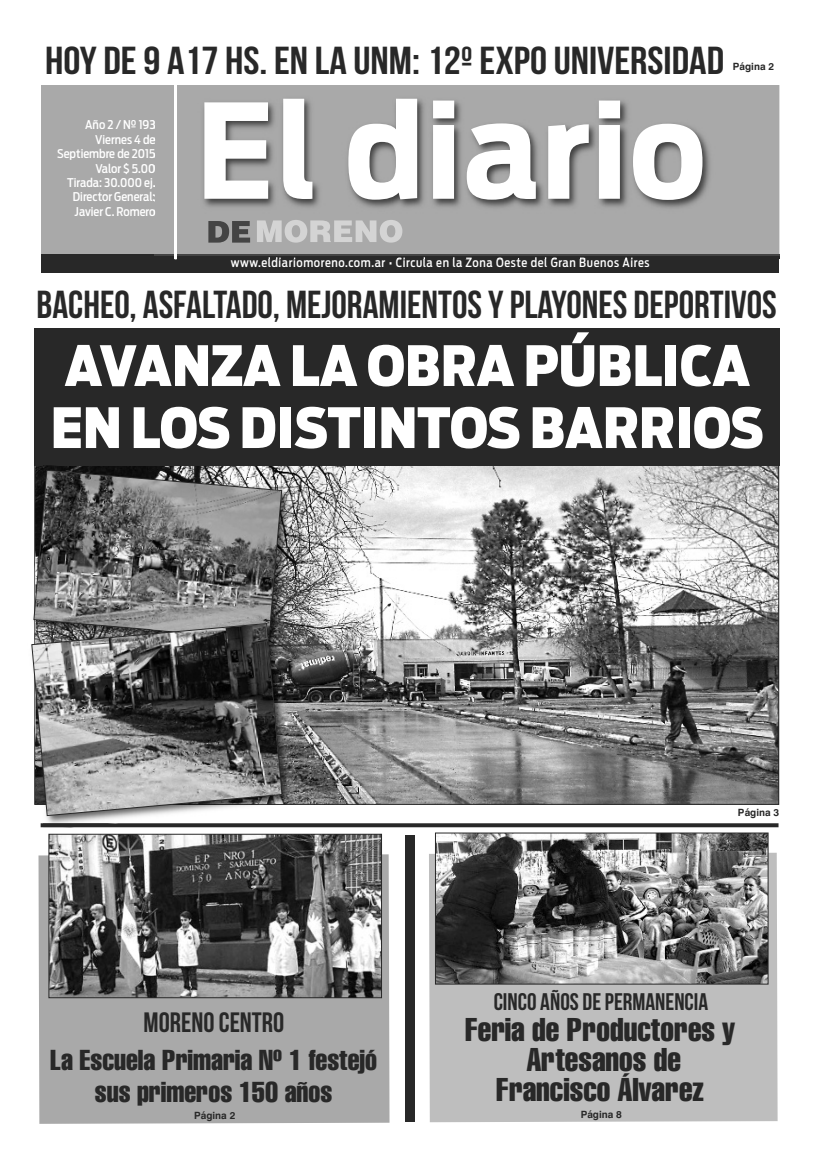
<style>
.page{position:relative;width:823px;height:1163px;background:#fff}
.page>*{position:absolute;margin:0;border:0;box-sizing:border-box;transform-origin:0 0}
.t1{font:700 130px "Antenna Cond";letter-spacing:.015em;color:#fff;scale:1.07 1}
.t2{font:900 55px/62px "Antenna Cond";color:#fff}
.t3{font:39px "Bebas Neue";color:#282828}
.t4{font:39px "Bebas Neue";color:#282828;scale:1.1 1}
.t5{font:extra-condensed 32px/30px "Swiss 911 BT";color:#282828;text-align:center}
.t6{font:extra-condensed 28px/32px "Swiss 911 BT";color:#282828;text-align:center}
.t7{font:28px "Bebas Neue";color:#282828}
.t8{font:24px "Bebas Neue";color:#282828}
.t9{font:500 12px/14.4px "Antenna Cond";color:#fff;text-align:right}
.t10{font:500 12px "Antenna Cond";letter-spacing:.05em;color:#fff}
.t11{font:700 10px "Swiss 721 BT";color:#282828}
</style>
<div class="page">
<div style="left:38px;top:854px;width:351px;height:269px;background:#a9a9a9"></div>
<div style="left:429px;top:852px;width:348px;height:269px;background:#bebebe"></div>
<svg style="left:41px;top:823px;width:737px;height:4px;background:#363636"></svg>
<div style="left:405px;top:835px;width:9px;height:285px;background:#282828"></div>
<img style="left:51px;top:835px;width:328px;height:160px">
<div style="left:49px;top:833px;width:332px;height:164px;border:1px solid #282828"></div>
<img style="left:295px;top:465px;width:481px;height:337px">
<img style="left:437px;top:834px;width:328px;height:148px">
<div style="left:435px;top:832px;width:332px;height:152px;border:1px solid #282828"></div>
<div style="left:41px;top:85px;width:737px;height:172px;background:#a9a9a9"></div>
<div style="left:41px;top:254px;width:737px;height:19px;background:#282828"></div>
<div style="left:34px;top:328px;width:744px;height:137px;background:#282828"></div>
<img style="left:154px;top:85px;width:556px;height:169px">
<img style="left:176px;top:254px;width:602px;height:5px">
<img style="left:154px;top:254px;width:20px;height:2px">
<img style="left:268px;top:257px;width:85px;height:2px">
<img style="left:257px;top:220px;width:145px;height:22px">
<img style="left:208px;top:221px;width:42px;height:21px">
<img style="left:174px;top:85px;width:2px;height:174px">
<img style="left:36px;top:465px;width:259px;height:171px">
<svg style="left:33px;top:469px;width:249px;height:154px;background:#747474"></svg>
<img style="left:46px;top:804px;width:249px;height:19px">
<img style="left:43px;top:823px;width:72px;height:4px">
<img style="left:282px;top:636px;width:13px;height:168px">
<img style="left:74px;top:617px;width:207px;height:6px">
<img style="left:150px;top:618px;width:120px;height:5px">
<svg style="left:31px;top:623px;width:251px;height:193px;background:#747474"></svg>
<h3 class="t4" style="left:45px;top:38px;width:618px">HOY DE 9 A17 HS.EN LA UNM:12ºEXPOUNIVERSIDAD</h3>
<p class="t9" style="left:57px;top:118px;width:100px">Año 2 / Nº 193<br>Viernes 4 de<br>Septiembre de 2015<br>Valor $ 5.00<br>Tirada: 30.000 ej.<br>Director General:<br>Javier C. Romero</p>
<h1 class="t1" style="left:196px;top:74px;width:477px">El diario</h1>
<p class="t11" style="left:732px;top:63px;width:43px">Página 2</p>
<p class="t10" style="left:230px;top:255px;width:420px">www.eldiariomoreno.com.ar • Circula en la Zona Oeste del Gran Buenos Aires</p>
<h3 class="t3" style="left:37px;top:281px;width:741px">BACHEO, ASFALTADO, MEJORAMIENTOSYPLAYONES DEPORTIVOS</h3>
<h2 class="t2" style="left:51px;top:335px;width:714px">AVANZA LA OBRA PÚBLICA<br>EN LOS DISTINTOS BARRIOS</h2>
<h3 class="t7" style="left:143px;top:1005px;width:142px">MORENO CENTRO</h3>
<h3 class="t6" style="left:50px;top:1045px;width:328px">La Escuela Primaria Nº 1 festejó sus primeros 150 años</h3>
<p class="t11" style="left:194px;top:1111px;width:43px">Página 2</p>
<p class="t11" style="left:737px;top:808px;width:43px">Página 3</p>
<h3 class="t8" style="left:493px;top:987px;width:216px">CINCO AÑOS DEPERMANENCIA</h3>
<h3 class="t5" style="left:465px;top:1016px;width:271px">Feria de Productores y<br>Artesanos de<br>Francisco Álvarez</h3>
<p class="t11" style="left:580px;top:1110px;width:43px">Página 8</p>
</div>
